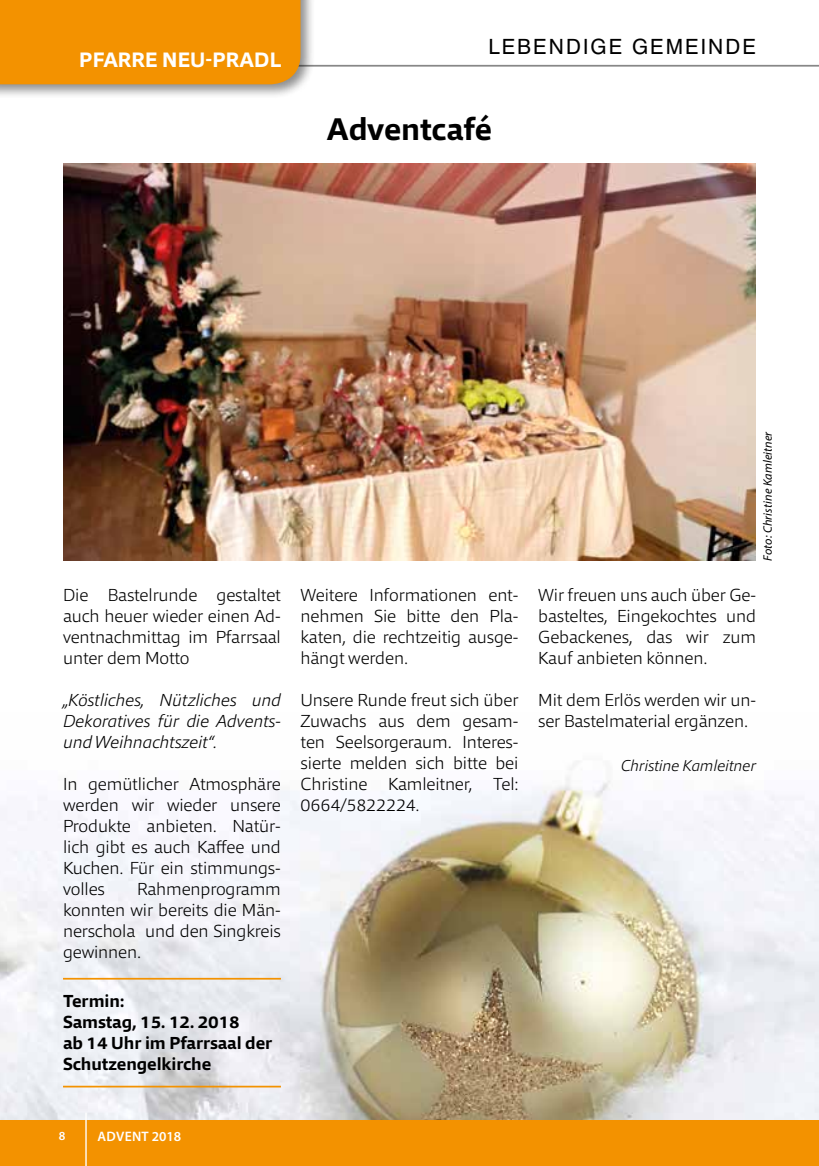
<style>
.page{position:relative;width:819px;height:1166px;background:#fff}
.page>*{position:absolute;margin:0;border:0;box-sizing:border-box;transform-origin:0 0}
.t1{font:700 31.5px "Qubo";color:#000}
.t2{font:21px "Swiss 721 BT";letter-spacing:.1em;color:#000}
.t3{font:700 21px "Qubo";letter-spacing:.005em;color:#fff}
.t4{font:200 17.5px/21px "Qubo";letter-spacing:-.005em;color:#000;text-align:justify}
.t5{font:italic 200 17.5px/21px "Qubo";letter-spacing:-.005em;color:#000;text-align:justify}
.t6{font:700 17.5px/21px "Qubo";letter-spacing:-.005em;color:#000}
.t7{font:italic 200 15.75px "Qubo";letter-spacing:-.005em;color:#000}
.t8{font:600 13.83px "Myriad Pro";letter-spacing:.02em;color:#fff}
.t9{font:600 12.42px "Myriad Pro";color:#fff}
.t10{font:italic 12.25px "Myriad Pro";letter-spacing:.01em;color:#000}
</style>
<div class="page">
<img style="left:0;top:761px;width:819px;height:359px">
<hr style="left:288px;top:65px;width:531px;height:2px;background:#878787">
<div style="left:0;top:1120px;width:819px;height:46px;background:#f39200"></div>
<hr style="left:85px;top:1112px;width:2px;height:54px;background:#fff">
<div style="left:0;top:0;width:315px;height:99px;background:#000;opacity:.45"></div>
<div style="left:0;top:0;width:300px;height:84px;background:#f39200"></div>
<img style="left:63px;top:164px;width:693px;height:397px">
<hr style="left:63px;top:978px;width:218px;height:1px;background:#f39200">
<hr style="left:63px;top:1086px;width:218px;height:1px;background:#f39200">
<p class="t3" style="left:79px;top:46px;width:204px">PFARRE NEU-PRADL</p>
<p class="t2" style="left:488px;top:34px;width:269px">LEBENDIGE GEMEINDE</p>
<h1 class="t1" style="left:327px;top:109px;width:167px">Adventcafé</h1>
<p class="t4" style="left:63px;top:584px;width:219px">Die Bastelrunde gestaltet auch heuer wieder einen Ad&shy;ventnachmittag im Pfarrsaal unter dem Motto</p>
<p class="t5" style="left:63px;top:689px;width:219px">„Köstliches, Nützliches und Dekoratives für die Advents&shy;und Weihnachtszeit“.</p>
<p class="t4" style="left:63px;top:773px;width:219px">In gemütlicher Atmosphäre werden wir wieder unsere Produkte anbieten. Natür&shy;lich gibt es auch Kaffee und Kuchen. Für ein stimmungs&shy;volles</p>
<p class="t4" style="left:63px;top:878px;width:219px;text-indent:74px">Rahmenprogramm konnten wir bereits die Män&shy;nerschola und den Singkreis gewinnen.</p>
<p class="t6" style="left:63px;top:990px;width:211px">Termin:<br>Samstag, 15. 12. 2018<br>ab 14 Uhr im Pfarrsaal der<br>Schutzengelkirche</p>
<p class="t4" style="left:300px;top:584px;width:219px">Weitere Informationen ent&shy;nehmen Sie bitte den Pla&shy;katen, die rechtzeitig ausge&shy;hängt werden.</p>
<p class="t4" style="left:300px;top:689px;width:219px">Unsere Runde freut sich über Zuwachs aus dem gesam&shy;ten Seelsorgeraum. Interes&shy;sierte melden sich bitte bei Christine Kamleitner, Tel:<br>0664/5822224.</p>
<p class="t10" style="left:760px;top:561px;width:131px;rotate:-90deg">Foto: Christine Kamleitner</p>
<p class="t4" style="left:538px;top:584px;width:219px">Wir freuen uns auch über Ge&shy;basteltes, Eingekochtes und Gebackenes, das wir zum Kauf anbieten können.</p>
<p class="t4" style="left:538px;top:689px;width:219px">Mit dem Erlös werden wir un&shy;ser Bastelmaterial ergänzen.</p>
<p class="t7" style="left:620px;top:755px;width:137px">Christine Kamleitner</p>
<p class="t9" style="left:59px;top:1128px;width:8px">8</p>
<p class="t8" style="left:97px;top:1127px;width:85px">ADVENT 2018</p>
</div>
